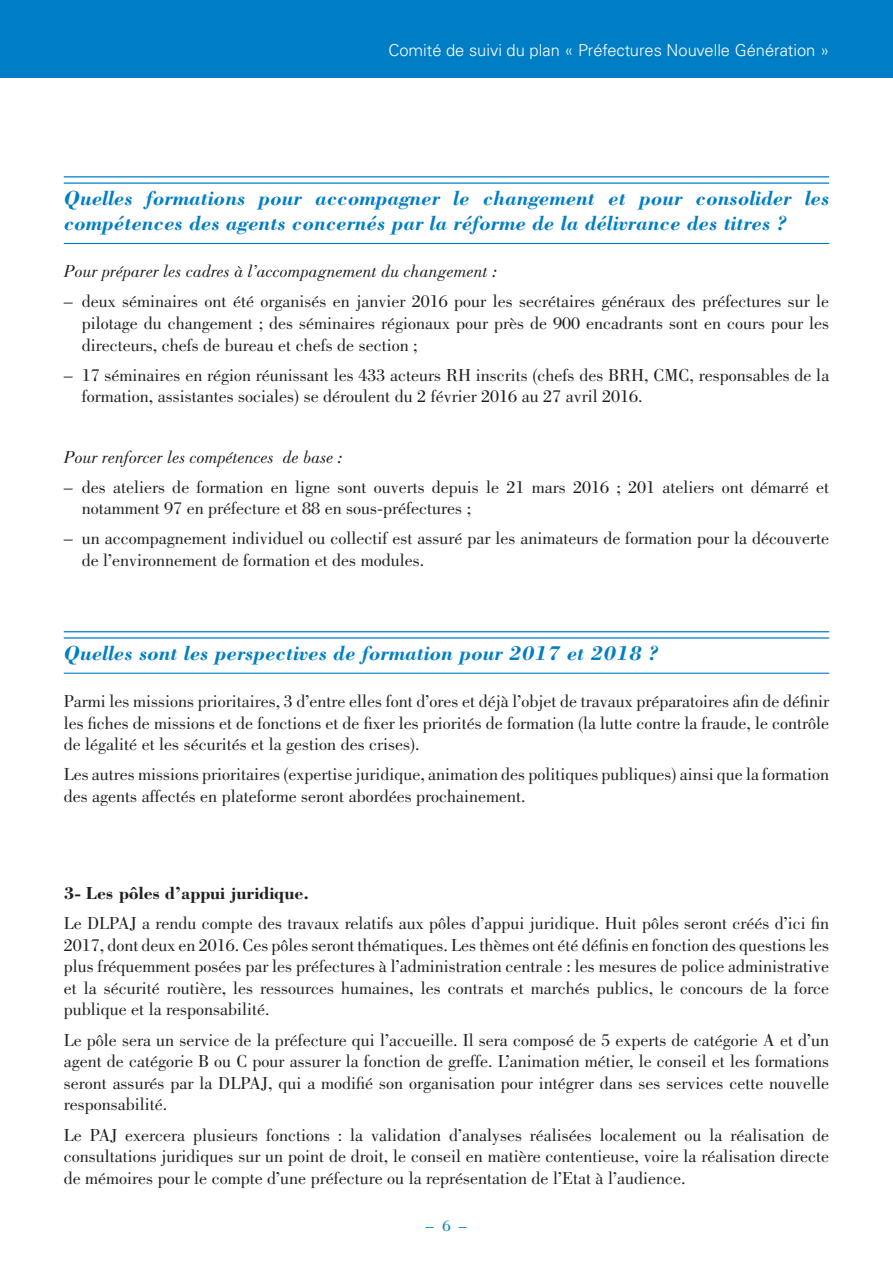
<style>
.page{position:relative;width:893px;height:1263px;background:#fff}
.page>*{position:absolute;margin:0;border:0;box-sizing:border-box;transform-origin:0 0}
.question{font:italic 700 21px/25.2px "Bodoni";color:#007ec5}
.texte{font:18px/21.6px "Bodoni";color:#231f20;text-align:justify}
.texte-2{font:italic 18px "Bodoni";color:#231f20}
._1{font:700 18px "Bodoni";color:#231f20}
.t1{font:300 16.5px "Univers";color:#fff}
.t2{font:16.5px "Bodoni";color:#007ec5}
</style>
<div class="page">
<div style="left:0;top:0;width:893px;height:77px;background:#007ec5"></div>
<hr style="left:64px;top:176px;width:765px;height:1px;background:#007ec5">
<hr style="left:64px;top:182px;width:765px;height:2px;background:#007ec5">
<hr style="left:64px;top:243px;width:765px;height:1px;background:#007ec5">
<hr style="left:64px;top:631px;width:765px;height:1px;background:#007ec5">
<hr style="left:64px;top:637px;width:765px;height:2px;background:#007ec5">
<hr style="left:64px;top:673px;width:765px;height:1px;background:#007ec5">
<p class="t1" style="left:388px;top:40px;width:442px">Comité de suivi du plan « Préfectures Nouvelle Génération »</p>
<p class="question" style="left:64px;top:185px;width:767px">Quelles formations pour accompagner le changement et pour consolider les compétences des agents concernés par la réforme de la délivrance des titres ?</p>
<p class="texte-2" style="left:64px;top:261px;width:435px">Pour préparer les cadres à l’accompagnement du changement :</p>
<p class="texte" style="left:82px;top:291px;width:749px;text-indent:-18px">– deux séminaires ont été organisés en janvier 2016 pour les secrétaires généraux des préfectures sur le pilotage du changement ; des séminaires régionaux pour près de 900 encadrants sont en cours pour les directeurs, chefs de bureau et chefs de section ;</p>
<p class="texte" style="left:82px;top:364px;width:749px;text-indent:-18px">– 17 séminaires en région réunissant les 433 acteurs RH inscrits (chefs des BRH, CMC, responsables de la formation, assistantes sociales) se déroulent du 2 février 2016 au 27 avril 2016.</p>
<p class="texte-2" style="left:64px;top:447px;width:280px">Pour renforcer les compétences de base :</p>
<p class="texte" style="left:82px;top:476px;width:749px;text-indent:-18px">– des ateliers de formation en ligne sont ouverts depuis le 21 mars 2016 ; 201 ateliers ont démarré et notamment 97 en préfecture et 88 en sous-préfectures ;</p>
<p class="texte" style="left:82px;top:528px;width:749px;text-indent:-18px">– un accompagnement individuel ou collectif est assuré par les animateurs de formation pour la découverte de l’environnement de formation et des modules.</p>
<p class="question" style="left:64px;top:640px;width:596px">Quelles sont les perspectives de formation pour 2017 et 2018 ?</p>
<p class="texte" style="left:64px;top:690px;width:767px">Parmi les missions prioritaires, 3 d’entre elles font d’ores et déjà l’objet de travaux préparatoires afin de définir les fiches de missions et de fonctions et de fixer les priorités de formation (la lutte contre la fraude, le contrôle de légalité et les sécurités et la gestion des crises).</p>
<p class="texte" style="left:64px;top:763px;width:767px">Les autres missions prioritaires (expertise juridique, animation des politiques publiques) ainsi que la formation des agents affectés en plateforme seront abordées prochainement.</p>
<p class="_1" style="left:64px;top:882px;width:247px">3- Les pôles d’appui juridique.</p>
<p class="texte" style="left:64px;top:912px;width:767px">Le DLPAJ a rendu compte des travaux relatifs aux pôles d’appui juridique. Huit pôles seront créés d’ici fin 2017, dont deux en 2016. Ces pôles seront thématiques. Les thèmes ont été définis en fonction des questions les plus fréquemment posées par les préfectures à l’administration centrale : les mesures de police administrative et la sécurité routière, les ressources humaines, les contrats et marchés publics, le concours de la force publique et la responsabilité.</p>
<p class="texte" style="left:64px;top:1029px;width:767px">Le pôle sera un service de la préfecture qui l’accueille. Il sera composé de 5 experts de catégorie A et d’un agent de catégorie B ou C pour assurer la fonction de greffe. L’animation métier, le conseil et les formations seront assurés par la DLPAJ, qui a modifié son organisation pour intégrer dans ses services cette nouvelle responsabilité.</p>
<p class="texte" style="left:64px;top:1124px;width:767px">Le PAJ exercera plusieurs fonctions : la validation d’analyses réalisées localement ou la réalisation de consultations juridiques sur un point de droit, le conseil en matière contentieuse, voire la réalisation directe de mémoires pour le compte d’une préfecture ou la représentation de l’Etat à l’audience.</p>
<p class="t2" style="left:426px;top:1216px;width:43px">–6–</p>
</div>
